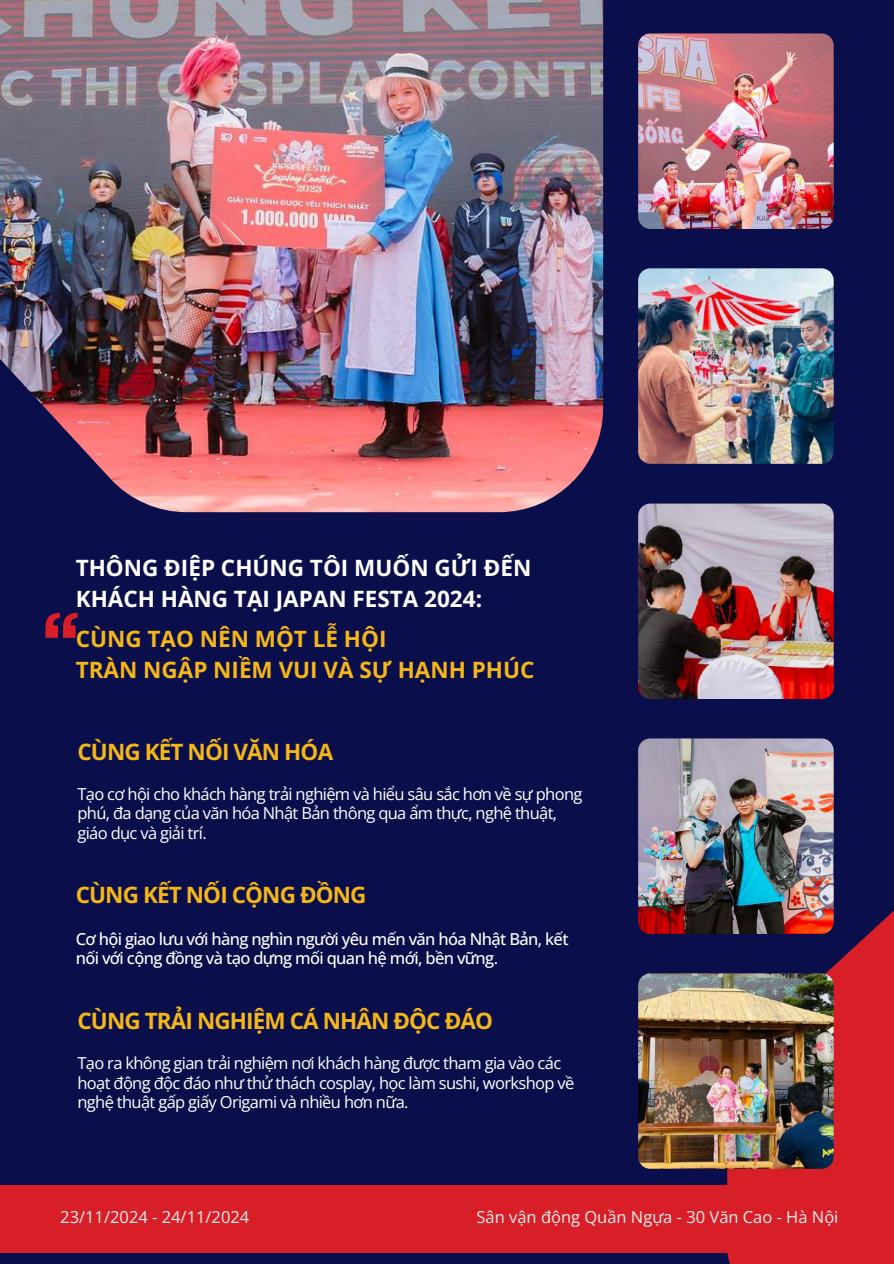
<style>
.page{position:relative;width:894px;height:1264px;background:#fff}
.page>*{position:absolute;margin:0;border:0;box-sizing:border-box;transform-origin:0 0}
.t1{font:700 22.5px "Open Sans";letter-spacing:-.04em;color:#f4b619}
.t2{font:700 22.5px/31.5px "Open Sans";color:#fff}
.t3{font:700 22.5px/31.5px "Open Sans";color:#f4b619}
.t4{font:16.5px/19.2px "Open Sans";letter-spacing:-.04em;color:#fff}
.t5{font:500 16.5px/19.2px "Open Sans";letter-spacing:-.04em;color:#fff}
.t6{font:16.5px "Open Sans";color:#eee}
</style>
<div class="page">
<div style="left:0;top:0;width:893px;height:1263px;background:#0a0f4b"></div>
<img style="left:0;top:0;width:603px;height:512px">
<svg style="left:727px;top:881px;width:166px;height:382px;fill:#d81f28"></svg>
<img style="left:638px;top:503px;width:195px;height:196px;border-radius:12px">
<img style="left:638px;top:33px;width:195px;height:196px;border-radius:12px">
<img style="left:638px;top:268px;width:195px;height:196px;border-radius:12px">
<img style="left:638px;top:738px;width:195px;height:195px;border-radius:12px">
<img style="left:638px;top:973px;width:195px;height:195px;border-radius:12px">
<div style="left:0;top:1184px;width:893px;height:68px;background:#d81f28"></div>
<svg style="left:45px;top:613px;width:32px;height:24px"></svg>
<h1 class="t2" style="left:76px;top:551px;width:457px">THÔNG ĐIỆP CHÚNG TÔI MUỐN GỬI ĐẾN<br>KHÁCH HÀNG TẠI JAPAN FESTA 2024:</h1>
<h1 class="t3" style="left:76px;top:622px;width:460px">CÙNG TẠO NÊN MỘT LỄ HỘI<br>TRÀN NGẬP NIỀM VUI VÀ SỰ HẠNH PHÚC</h1>
<h1 class="t1" style="left:77px;top:735px;width:257px">CÙNG KẾT NỐI VĂN HÓA</h1>
<p class="t4" style="left:77px;top:784px;width:506px">Tạo cơ hội cho khách hàng trải nghiệm và hiểu sâu sắc hơn về sự phong phú, đa dạng của văn hóa Nhật Bản thông qua ẩm thực, nghệ thuật, giáo dục và giải trí.</p>
<h1 class="t1" style="left:76px;top:879px;width:292px">CÙNG KẾT NỐI CỘNG ĐỒNG</h1>
<p class="t5" style="left:76px;top:928px;width:494px">Cơ hội giao lưu với hàng nghìn người yêu mến văn hóa Nhật Bản, kết nối với cộng đồng và tạo dựng mối quan hệ mới, bền vững.</p>
<h1 class="t1" style="left:77px;top:1004px;width:417px">CÙNG TRẢI NGHIỆM CÁ NHÂN ĐỘC ĐÁO</h1>
<p class="t4" style="left:77px;top:1053px;width:498px">Tạo ra không gian trải nghiệm nơi khách hàng được tham gia vào các hoạt động độc đáo như thử thách cosplay, học làm sushi, workshop về nghệ thuật gấp giấy Origami và nhiều hơn nữa.</p>
<p class="t6" style="left:60px;top:1204px;width:190px">23/11/2024 - 24/11/2024</p>
<p class="t6" style="left:476px;top:1204px;width:363px">Sân vận động Quần Ngựa - 30 Văn Cao - Hà Nội</p>
</div>
